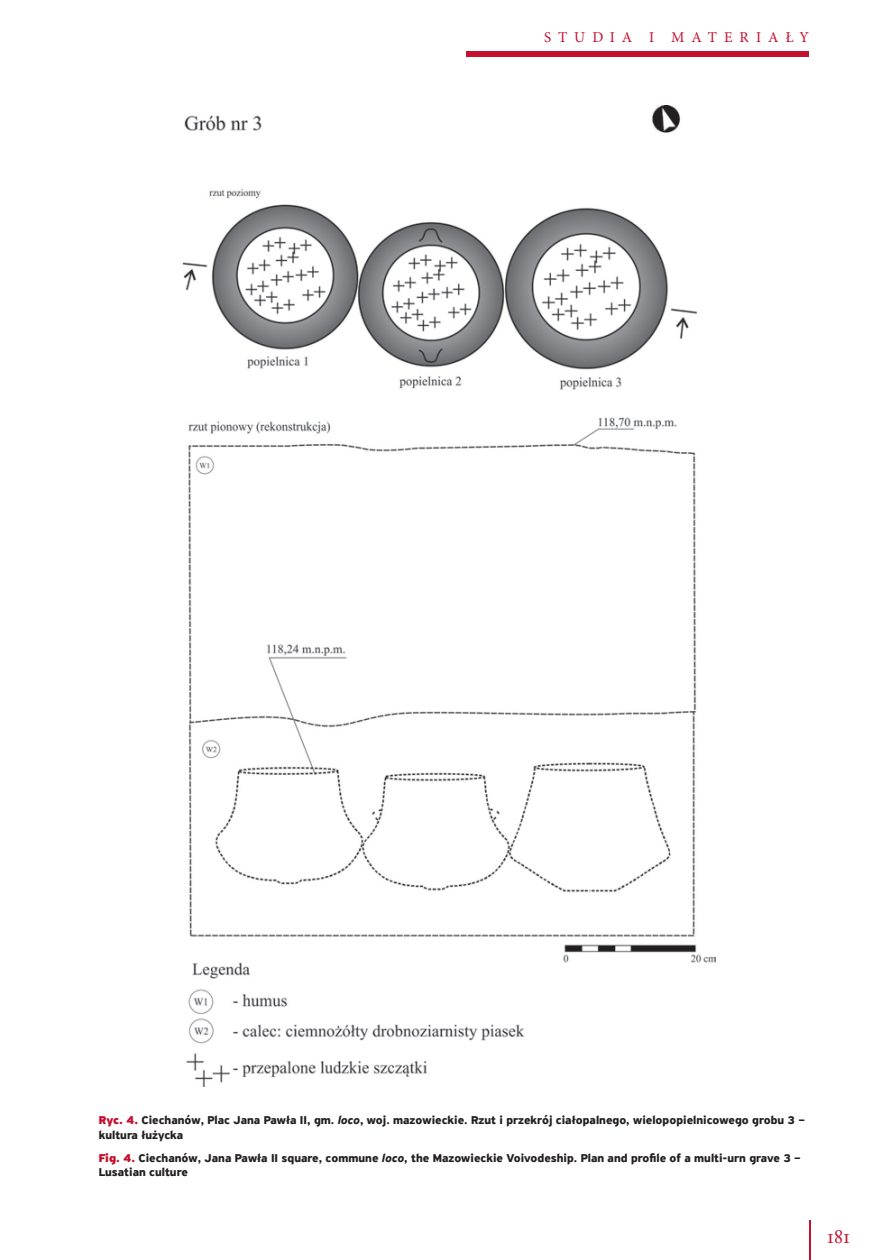
<style>
.page{position:relative;width:894px;height:1260px;background:#fff}
.page>*{position:absolute;margin:0;border:0;box-sizing:border-box;transform-origin:0 0}
.t1{font:21px "Adobe Garamond Pro";color:#c3102f}
.t2{font:15px "Minion Pro";letter-spacing:.465em;color:#c3102f}
.t3{font:700 12px/14.4px "PF Highway Sans Pro";color:#231f20}
.s1{font-weight:900;color:#c3102f}
.s2{font-style:italic}
</style>
<div class="page">
<hr style="left:809px;top:1220px;width:1px;height:40px;background:#c3102f">
<div style="left:467px;top:52px;width:342px;height:5px;background:#c3102f"></div>
<img style="left:182px;top:106px;width:534px;height:980px">
<p class="t2" style="left:544px;top:29px;width:266px">STUDIA I MATERIAŁY</p>
<p class="t3" style="left:99px;top:1114px;width:707px"><span class="s1">Ryc. 4.</span> Ciechanów, Plac Jana Pawła II, gm. <span class="s2">loco</span>, woj. mazowieckie. Rzut i przekrój ciałopalnego, wielopopielnicowego grobu 3 – kultura łużycka</p>
<p class="t3" style="left:99px;top:1151px;width:703px"><span class="s1">Fig. 4.</span> Ciechanów, Jana Pawła II square, commune <span class="s2">loco</span>, the Mazowieckie Voivodeship. Plan and profile of a multi-urn grave 3 –<br>Lusatian culture</p>
<h1 class="t1" style="left:827px;top:1224px;width:24px">181</h1>
</div>
